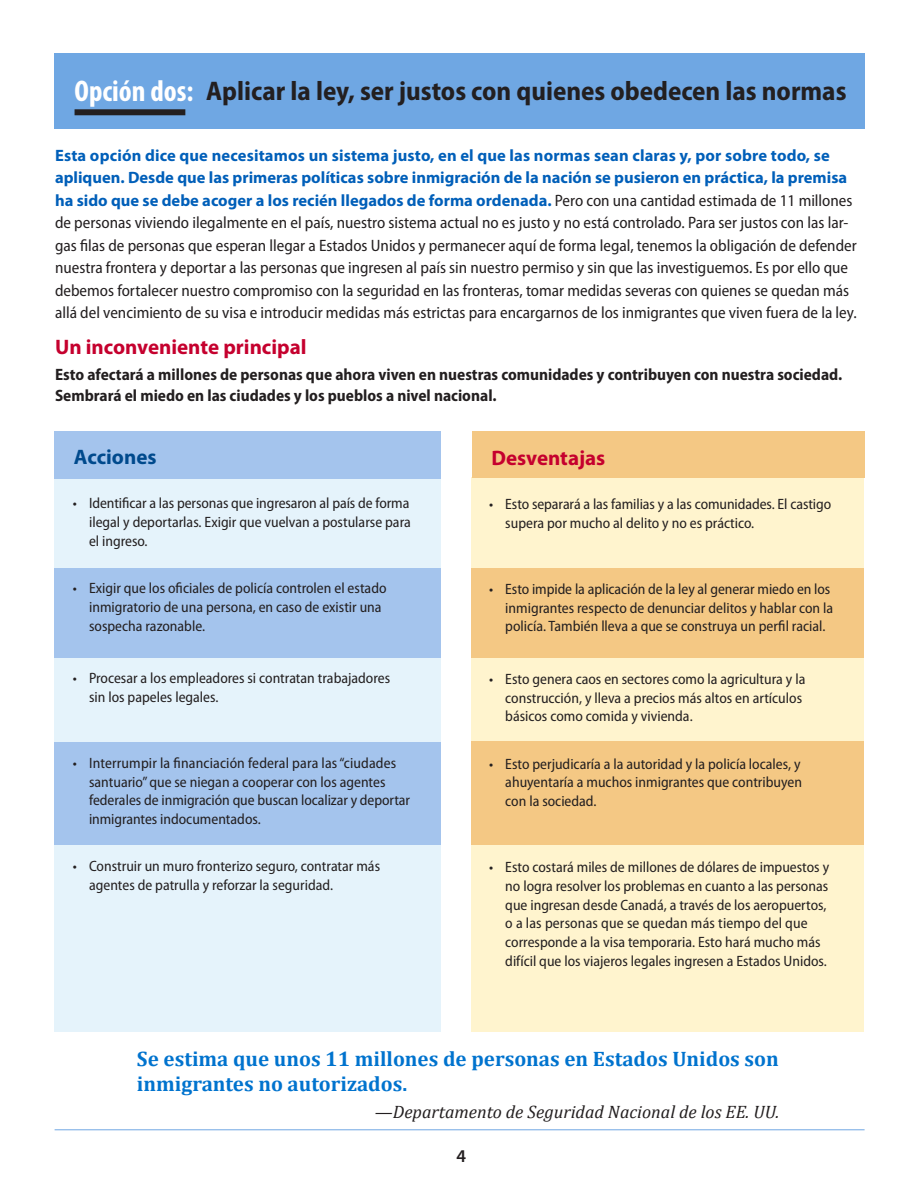
<style>
.page{position:relative;width:918px;height:1188px;background:#fff}
.page>*{position:absolute;margin:0;border:0;box-sizing:border-box;transform-origin:0 0}
.Option_header_blue{font:700 condensed 30px "Myriad Pro";color:#fff}
.Option_title{font:700 semi-condensed 27px "Myriad Pro";color:#231f20}
._3_Facts_inside_spre{font:700 21px/25.2px "Cambria";color:#0073ce}
.Drawbacks_subhead{font:700 21px "Myriad Pro";color:#c5002e}
.Actions_subhead{font:700 21px "Myriad Pro";color:#004a8d}
._3_Facts_inside_spre-2{font:italic 18px "Cambria";color:#231f20}
.t1{font:600 18px "Myriad Pro";color:#231f20}
.Options_1st_para_11{font:semi-condensed 16.5px/22.5px "Myriad Pro";color:#231f20}
.Drawback_text{font:700 semi-condensed 16.5px/21px "Myriad Pro";color:#231f20}
.Option_bulleted_text{font:semi-condensed 15px/18.8px "Myriad Pro";color:#231f20}
.s1{font-weight:700;font-stretch:normal;color:#005fb9}
</style>
<div class="page">
<hr style="left:55px;top:1129px;width:810px;height:1px;background:#6fa7e3">
<div style="left:54px;top:53px;width:810px;height:76px;background:#6fa7e3"></div>
<div style="left:75px;top:109px;width:110px;height:6px;background:#231f20"></div>
<div style="left:54px;top:475px;width:387px;height:557px;background:#e5f3fb"></div>
<div style="left:54px;top:742px;width:387px;height:103px;background:#a4c4ed"></div>
<div style="left:54px;top:569px;width:387px;height:89px;background:#a4c4ed"></div>
<div style="left:472px;top:478px;width:392px;height:554px;background:#fff4ce"></div>
<div style="left:472px;top:569px;width:392px;height:89px;background:#f4c884"></div>
<div style="left:472px;top:741px;width:392px;height:104px;background:#f4c884"></div>
<div style="left:472px;top:431px;width:392px;height:47px;background:#f4c884"></div>
<div style="left:54px;top:431px;width:387px;height:47px;background:#a4c4ed"></div>
<p class="Option_header_blue" style="left:75px;top:72px;width:120px">Opción dos:</p>
<p class="Option_title" style="left:206px;top:76px;width:642px">Aplicar la ley, ser justos con quienes obedecen las normas</p>
<p class="Options_1st_para_11" style="left:55px;top:144px;width:803px"><span class="s1">Esta opción dice que necesitamos un sistema justo, en el que las normas sean claras y, por sobre todo, se apliquen. Desde que las primeras políticas sobre inmigración de la nación se pusieron en práctica, la premisa ha sido que se debe acoger a los recién llegados de forma ordenada.</span> Pero con una cantidad estimada de 11 millones de personas viviendo ilegalmente en el país, nuestro sistema actual no es justo y no está controlado. Para ser justos con las lar&shy;gas filas de personas que esperan llegar a Estados Unidos y permanecer aquí de forma legal, tenemos la obligación de defender nuestra frontera y deportar a las personas que ingresen al país sin nuestro permiso y sin que las investiguemos. Es por ello que debemos fortalecer nuestro compromiso con la seguridad en las fronteras, tomar medidas severas con quienes se quedan más allá del vencimiento de su visa e introducir medidas más estrictas para encargarnos de los inmigrantes que viven fuera de la ley.</p>
<p class="Drawbacks_subhead" style="left:55px;top:333px;width:253px">Un inconveniente principal</p>
<p class="Drawback_text" style="left:55px;top:365px;width:789px">Esto afectará a millones de personas que ahora viven en nuestras comunidades y contribuyen con nuestra sociedad.<br>Sembrará el miedo en las ciudades y los pueblos a nivel nacional.</p>
<p class="Actions_subhead" style="left:74px;top:444px;width:84px">Acciones</p>
<p class="Option_bulleted_text" style="left:89px;top:494px;width:323px;text-align:justify;text-indent:-16px">• Identificar a las personas que ingresaron al país de forma ilegal y deportarlas. Exigir que vuelvan a postularse para el ingreso.</p>
<p class="Option_bulleted_text" style="left:89px;top:579px;width:299px;text-indent:-16px">• Exigir que los oficiales de policía controlen el estado inmigratorio de una persona, en caso de existir una sospecha razonable.</p>
<p class="Option_bulleted_text" style="left:89px;top:669px;width:303px;text-indent:-16px">• Procesar a los empleadores si contratan trabajadores sin los papeles legales.</p>
<p class="Option_bulleted_text" style="left:89px;top:754px;width:323px;text-indent:-16px">• Interrumpir la financiación federal para las “ciudades santuario” que se niegan a cooperar con los agentes federales de inmigración que buscan localizar y deportar inmigrantes indocumentados.</p>
<p class="Option_bulleted_text" style="left:89px;top:857px;width:293px;text-indent:-16px">• Construir un muro fronterizo seguro, contratar más agentes de patrulla y reforzar la seguridad.</p>
<p class="Drawbacks_subhead" style="left:491px;top:444px;width:116px">Desventajas</p>
<p class="Option_bulleted_text" style="left:505px;top:495px;width:327px;text-indent:-16px">• Esto separará a las familias y a las comunidades. El castigo supera por mucho al delito y no es práctico.</p>
<p class="Option_bulleted_text" style="left:505px;top:580px;width:329px;text-indent:-16px">• Esto impide la aplicación de la ley al generar miedo en los inmigrantes respecto de denunciar delitos y hablar con la policía. También lleva a que se construya un perfil racial.</p>
<p class="Option_bulleted_text" style="left:505px;top:670px;width:302px;text-indent:-16px">• Esto genera caos en sectores como la agricultura y la construcción, y lleva a precios más altos en artículos básicos como comida y vivienda.</p>
<p class="Option_bulleted_text" style="left:505px;top:755px;width:298px;text-align:justify;text-indent:-16px">• Esto perjudicaría a la autoridad y la policía locales, y ahuyentaría a muchos inmigrantes que contribuyen con la sociedad.</p>
<p class="Option_bulleted_text" style="left:505px;top:858px;width:325px;text-indent:-16px">• Esto costará miles de millones de dólares de impuestos y no logra resolver los problemas en cuanto a las personas que ingresan desde Canadá, a través de los aeropuertos, o a las personas que se quedan más tiempo del que corresponde a la visa temporaria. Esto hará mucho más difícil que los viajeros legales ingresen a Estados Unidos.</p>
<p class="_3_Facts_inside_spre" style="left:137px;top:1045px;width:644px">Se estima que unos 11 millones de personas en Estados Unidos son inmigrantes no autorizados.</p>
<p class="_3_Facts_inside_spre-2" style="left:375px;top:1099px;width:406px">—Departamento de Seguridad Nacional de los EE. UU.</p>
<p class="t1" style="left:457px;top:1146px;width:11px">4</p>
</div>
